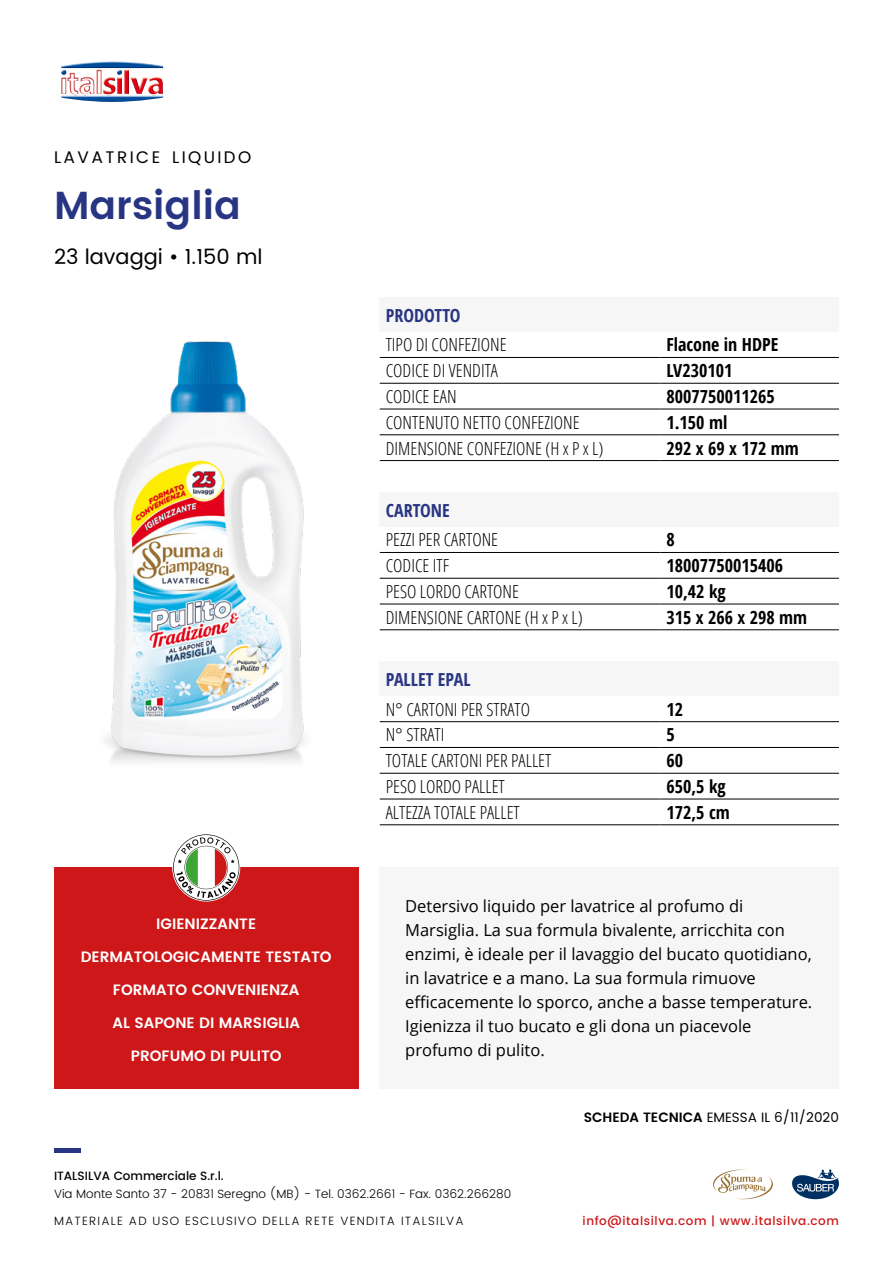
<style>
.page{position:relative;width:893px;height:1263px;background:#fff}
.page>*{position:absolute;margin:0;border:0;box-sizing:border-box;transform-origin:0 0}
.t1{font:600 39px "Poppins";color:#283583}
.t2{font:21px "Poppins";color:#000}
.t3{font:300 condensed 18px "Open Sans";color:#000}
.t4{font:700 condensed 18px "Open Sans";color:#000}
.t5{font:700 condensed 18px "Open Sans";color:#283583}
.t6{font:16.8px "Poppins";letter-spacing:.145em;color:#000}
.t7{font:16.5px/24px "Open Sans";color:#000}
.t8{font:600 15px "Poppins";color:#fff}
.t9{font:13.5px "Poppins";color:#000}
.t10{font:300 12px "Poppins";color:#000}
.t11{font:300 12px "Poppins";letter-spacing:.1em;color:#000}
.t12{font:500 12px "Poppins";letter-spacing:.05em;color:#cd1719}
.t13{font:500 12px "Poppins";color:#000}
.s1{font-weight:600}
</style>
<div class="page">
<hr style="left:54px;top:1148px;width:26px;height:4px;background:#283583">
<img style="left:61px;top:61px;width:102px;height:41px">
<svg style="left:792px;top:1169px;width:47px;height:30px"></svg>
<svg style="left:713px;top:1169px;width:60px;height:31px"></svg>
<div style="left:54px;top:867px;width:304px;height:222px;background:#cd1719"></div>
<div style="left:380px;top:867px;width:459px;height:222px;background:#f6f6f6"></div>
<img style="left:105px;top:341px;width:199px;height:422px">
<div style="left:380px;top:298px;width:459px;height:34px;background:#f6f6f6"></div>
<hr style="left:380px;top:357px;width:280px;height:1px;background:#000">
<hr style="left:660px;top:357px;width:179px;height:1px;background:#000">
<hr style="left:380px;top:383px;width:280px;height:1px;background:#000">
<hr style="left:660px;top:383px;width:179px;height:1px;background:#000">
<hr style="left:380px;top:409px;width:280px;height:1px;background:#000">
<hr style="left:660px;top:409px;width:179px;height:1px;background:#000">
<hr style="left:380px;top:434px;width:280px;height:1px;background:#000">
<hr style="left:660px;top:434px;width:179px;height:1px;background:#000">
<hr style="left:380px;top:460px;width:280px;height:1px;background:#000">
<hr style="left:660px;top:460px;width:179px;height:1px;background:#000">
<div style="left:380px;top:493px;width:459px;height:34px;background:#f6f6f6"></div>
<hr style="left:380px;top:552px;width:280px;height:1px;background:#000">
<hr style="left:660px;top:552px;width:179px;height:1px;background:#000">
<hr style="left:380px;top:578px;width:280px;height:1px;background:#000">
<hr style="left:660px;top:578px;width:179px;height:1px;background:#000">
<hr style="left:380px;top:604px;width:280px;height:1px;background:#000">
<hr style="left:660px;top:604px;width:179px;height:1px;background:#000">
<hr style="left:380px;top:629px;width:280px;height:1px;background:#000">
<hr style="left:660px;top:629px;width:179px;height:1px;background:#000">
<div style="left:380px;top:662px;width:459px;height:34px;background:#f6f6f6"></div>
<hr style="left:380px;top:721px;width:280px;height:1px;background:#000">
<hr style="left:660px;top:721px;width:179px;height:1px;background:#000">
<hr style="left:380px;top:747px;width:280px;height:1px;background:#000">
<hr style="left:660px;top:747px;width:179px;height:1px;background:#000">
<hr style="left:380px;top:773px;width:280px;height:1px;background:#000">
<hr style="left:660px;top:773px;width:179px;height:1px;background:#000">
<hr style="left:380px;top:799px;width:280px;height:1px;background:#000">
<hr style="left:660px;top:799px;width:179px;height:1px;background:#000">
<hr style="left:380px;top:824px;width:280px;height:1px;background:#000">
<hr style="left:660px;top:824px;width:179px;height:1px;background:#000">
<svg style="left:173px;top:834px;width:66px;height:67px"></svg>
<p class="t6" style="left:54px;top:145px;width:199px">LAVATRICE LIQUIDO</p>
<h1 class="t1" style="left:54px;top:176px;width:188px">Marsiglia</h1>
<p class="t2" style="left:54px;top:241px;width:210px">23 lavaggi • 1.150 ml</p>
<p class="t8" style="left:156px;top:912px;width:102px">IGIENIZZANTE</p>
<p class="t8" style="left:81px;top:945px;width:253px">DERMATOLOGICAMENTE TESTATO</p>
<p class="t8" style="left:113px;top:978px;width:188px">FORMATO CONVENIENZA</p>
<p class="t8" style="left:112px;top:1011px;width:189px">AL SAPONE DI MARSIGLIA</p>
<p class="t8" style="left:131px;top:1044px;width:152px">PROFUMO DI PULITO</p>
<p class="t5" style="left:386px;top:302px;width:76px">PRODOTTO</p>
<p class="t3" style="left:386px;top:333px;width:122px">TIPO DI CONFEZIONE</p>
<p class="t4" style="left:666px;top:332px;width:113px">Flacone in HDPE</p>
<p class="t3" style="left:386px;top:358px;width:114px">CODICE DI VENDITA</p>
<p class="t4" style="left:666px;top:358px;width:67px">LV230101</p>
<p class="t3" style="left:386px;top:384px;width:72px">CODICE EAN</p>
<p class="t4" style="left:666px;top:384px;width:110px">8007750011265</p>
<p class="t3" style="left:386px;top:410px;width:195px">CONTENUTO NETTO CONFEZIONE</p>
<p class="t4" style="left:666px;top:410px;width:62px">1.150 ml</p>
<p class="t3" style="left:386px;top:436px;width:219px">DIMENSIONE CONFEZIONE (H x P x L)</p>
<p class="t4" style="left:666px;top:435px;width:134px">292 x 69 x 172 mm</p>
<p class="t5" style="left:386px;top:497px;width:66px">CARTONE</p>
<p class="t3" style="left:386px;top:528px;width:114px">PEZZI PER CARTONE</p>
<p class="t4" style="left:666px;top:527px;width:10px">8</p>
<p class="t3" style="left:386px;top:553px;width:65px">CODICE ITF</p>
<p class="t4" style="left:666px;top:553px;width:118px">18007750015406</p>
<p class="t3" style="left:386px;top:579px;width:135px">PESO LORDO CARTONE</p>
<p class="t4" style="left:666px;top:579px;width:61px">10,42 kg</p>
<p class="t3" style="left:386px;top:605px;width:199px">DIMENSIONE CARTONE (H x P x L)</p>
<p class="t4" style="left:666px;top:605px;width:142px">315 x 266 x 298 mm</p>
<p class="t5" style="left:386px;top:667px;width:87px">PALLET EPAL</p>
<p class="t3" style="left:386px;top:697px;width:146px">N° CARTONI PER STRATO</p>
<p class="t4" style="left:666px;top:697px;width:18px">12</p>
<p class="t3" style="left:386px;top:723px;width:60px">N° STRATI</p>
<p class="t4" style="left:666px;top:722px;width:10px">5</p>
<p class="t3" style="left:386px;top:748px;width:167px">TOTALE CARTONI PER PALLET</p>
<p class="t4" style="left:666px;top:748px;width:18px">60</p>
<p class="t3" style="left:386px;top:774px;width:121px">PESO LORDO PALLET</p>
<p class="t4" style="left:666px;top:774px;width:61px">650,5 kg</p>
<p class="t3" style="left:386px;top:800px;width:136px">ALTEZZA TOTALE PALLET</p>
<p class="t4" style="left:666px;top:800px;width:65px">172,5 cm</p>
<p class="t7" style="left:405px;top:894px;width:409px">Detersivo liquido per lavatrice al profumo di Marsiglia. La sua formula bivalente, arricchita con enzimi, è ideale per il lavaggio del bucato quotidiano, in lavatrice e a mano. La sua formula rimuove efficacemente lo sporco, anche a basse temperature.<br>Igienizza il tuo bucato e gli dona un piacevole profumo di pulito.</p>
<p class="t9" style="left:584px;top:1107px;width:257px"><span class="s1">SCHEDA TECNICA</span> EMESSA IL 6/11/2020</p>
<p class="t13" style="left:54px;top:1167px;width:171px">ITALSILVA Commerciale S.r.l.</p>
<p class="t10" style="left:54px;top:1185px;width:459px">Via Monte Santo 37 - 20831 Seregno (MB) - Tel. 0362.2661 - Fax. 0362.266280</p>
<p class="t11" style="left:54px;top:1212px;width:411px">MATERIALE AD USO ESCLUSIVO DELLA RETE VENDITA ITALSILVA</p>
<p class="t12" style="left:583px;top:1212px;width:258px">info@italsilva.com | www.italsilva.com</p>
</div>
